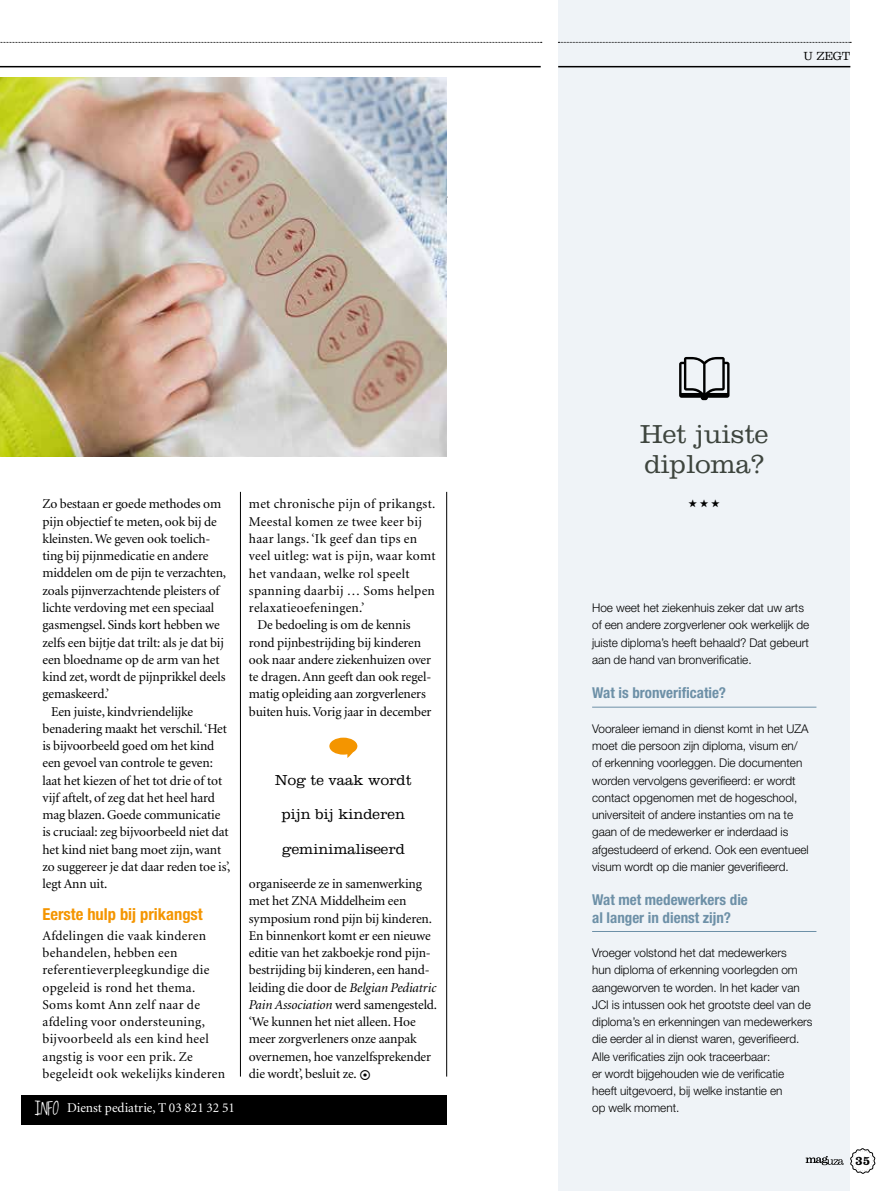
<style>
.page{position:relative;width:893px;height:1191px;background:#fff}
.page>*{position:absolute;margin:0;border:0;box-sizing:border-box;transform-origin:0 0}
.t1{font:300 27px/30px "Clarendon";color:#3e453e}
.t2{font:700 condensed 16.5px "Helvetica Neue LT Std";color:#f49500}
.t3{font:700 condensed 15px/17.2px "Helvetica Neue LT Std";color:#6d90a7}
.t4{font:300 15px "Clarendon";color:#000}
.t5{font:13.5px/17.2px "Minion LT";letter-spacing:-.01em;color:#000}
.t6{font:13.5px/17.2px "Minion LT";letter-spacing:.02em;color:#000}
.t7{font:13.5px "Minion LT";color:#fff}
.t8{font:300 12px/17.2px "Helvetica Neue LT Std";color:#000}
.t9{font:10.5px "Belizio";color:#000}
.t10{font:700 10.5px "Belizio";color:#000}
.s1{font-family:"Overth E Mo On";font-size:22.5px}
.s2{font-style:italic}
</style>
<div class="page">
<div style="left:558px;top:0;width:313px;height:1191px;background:#eff3f7"></div>
<div style="left:850px;top:0;width:43px;height:1191px;background:#fff"></div>
<svg style="left:850px;top:1148px;width:25px;height:25px"></svg>
<svg style="left:806px;top:1156px;width:38px;height:9px"></svg>
<hr style="left:240px;top:492px;width:1px;height:584px;background:#000">
<svg style="left:0;top:42px;width:542px;height:1px"></svg>
<hr style="left:0;top:66px;width:541px;height:1px;background:#000">
<svg style="left:558px;top:42px;width:293px;height:1px"></svg>
<hr style="left:558px;top:66px;width:292px;height:1px;background:#000">
<svg style="left:679px;top:357px;width:50px;height:43px"></svg>
<hr style="left:592px;top:707px;width:224px;height:1px;background:#6d90a7">
<hr style="left:592px;top:931px;width:224px;height:1px;background:#6d90a7">
<div style="left:21px;top:1095px;width:425px;height:30px;background:#000"></div>
<svg style="left:329px;top:737px;width:28px;height:21px"></svg>
<img style="left:0;top:77px;width:446px;height:380px">
<hr style="left:446px;top:492px;width:1px;height:584px;background:#000">
<p class="t5" style="left:43px;top:496px;width:180px">Zo bestaan er goede methodes om</p>
<p class="t5" style="left:43px;top:513px;width:176px">pijn objectief te meten, ook bij de</p>
<p class="t5" style="left:43px;top:530px;width:169px">kleinsten. We geven ook toelich-</p>
<p class="t5" style="left:43px;top:548px;width:167px">ting bij pijnmedicatie en andere</p>
<p class="t5" style="left:43px;top:565px;width:185px">middelen om de pijn te verzachten,</p>
<p class="t5" style="left:43px;top:582px;width:179px">zoals pijnverzachtende pleisters of</p>
<p class="t5" style="left:43px;top:599px;width:173px">lichte verdoving met een speciaal</p>
<p class="t5" style="left:43px;top:617px;width:179px">gasmengsel. Sinds kort hebben we</p>
<p class="t5" style="left:43px;top:634px;width:183px">zelfs een bijtje dat trilt: als je dat bij</p>
<p class="t5" style="left:43px;top:651px;width:179px">een bloedname op de arm van het</p>
<p class="t5" style="left:43px;top:668px;width:185px">kind zet, wordt de pijnprikkel deels</p>
<p class="t5" style="left:43px;top:686px;width:68px">gemaskeerd.’</p>
<p class="t5" style="left:51px;top:703px;width:144px">Een juiste, kindvriendelijke</p>
<p class="t5" style="left:43px;top:720px;width:186px">benadering maakt het verschil. ‘Het</p>
<p class="t5" style="left:43px;top:737px;width:173px">is bijvoorbeeld goed om het kind</p>
<p class="t5" style="left:43px;top:755px;width:172px">een gevoel van controle te geven:</p>
<p class="t5" style="left:43px;top:772px;width:181px">laat het kiezen of het tot drie of tot</p>
<p class="t5" style="left:43px;top:789px;width:174px">vijf aftelt, of zeg dat het heel hard</p>
<p class="t5" style="left:43px;top:806px;width:179px">mag blazen. Goede communicatie</p>
<p class="t5" style="left:43px;top:824px;width:188px">is cruciaal: zeg bijvoorbeeld niet dat</p>
<p class="t5" style="left:43px;top:841px;width:180px">het kind niet bang moet zijn, want</p>
<p class="t5" style="left:43px;top:858px;width:190px">zo suggereer je dat daar reden toe is’,</p>
<p class="t5" style="left:43px;top:875px;width:66px">legt Ann uit.</p>
<p class="t2" style="left:43px;top:904px;width:162px">Eerste hulp bij prikangst</p>
<p class="t6" style="left:43px;top:927px;width:184px">Afdelingen die vaak kinderen behandelen, hebben een referentieverpleegkundige die opgeleid is rond het thema.<br>Soms komt Ann zelf naar de afdeling voor ondersteuning, bijvoorbeeld als een kind heel angstig is voor een prik. Ze begeleidt ook wekelijks kinderen</p>
<p class="t7" style="left:35px;top:1101px;width:202px"><span class="s1">INFO</span> Dienst pediatrie, T 03 821 32 51</p>
<p class="t6" style="left:249px;top:496px;width:188px">met chronische pijn of prikangst.</p>
<p class="t6" style="left:249px;top:513px;width:174px">Meestal komen ze twee keer bij</p>
<p class="t6" style="left:249px;top:530px;width:170px">haar langs. ‘Ik geef dan tips en</p>
<p class="t6" style="left:249px;top:548px;width:188px">veel uitleg: wat is pijn, waar komt</p>
<p class="t6" style="left:249px;top:565px;width:162px">het vandaan, welke rol speelt</p>
<p class="t6" style="left:249px;top:582px;width:187px">spanning daarbij … Soms helpen</p>
<p class="t6" style="left:249px;top:599px;width:117px">relaxatieoefeningen.’</p>
<p class="t5" style="left:257px;top:617px;width:155px">De bedoeling is om de kennis</p>
<p class="t5" style="left:249px;top:634px;width:174px">rond pijnbestrijding bij kinderen</p>
<p class="t5" style="left:249px;top:651px;width:184px">ook naar andere ziekenhuizen over</p>
<p class="t5" style="left:249px;top:668px;width:184px">te dragen. Ann geeft dan ook regel-</p>
<p class="t5" style="left:249px;top:686px;width:178px">matig opleiding aan zorgverleners</p>
<p class="t5" style="left:249px;top:703px;width:184px">buiten huis. Vorig jaar in december</p>
<p class="t4" style="left:275px;top:771px;width:138px">Nog te vaak wordt</p>
<p class="t4" style="left:282px;top:805px;width:125px">pijn bij kinderen</p>
<p class="t4" style="left:282px;top:840px;width:125px">geminimaliseerd</p>
<p class="t5" style="left:249px;top:875px;width:190px">organiseerde ze in samenwerking met het ZNA Middelheim een symposium rond pijn bij kinderen.<br>En binnenkort komt er een nieuwe editie van het zakboekje rond pijn&shy;bestrijding bij kinderen, een hand&shy;leiding die door de <span class="s2">Belgian Pediatric<br>Pain Association</span> werd samengesteld. ‘We kunnen het niet alleen. Hoe meer zorgverleners onze aanpak overnemen, hoe vanzelfsprekender die wordt’, besluit ze.</p>
<p class="t9" style="left:803px;top:49px;width:49px">U ZEGT</p>
<h1 class="t1" style="left:640px;top:419px;width:130px">Het juiste diploma?</h1>
<p class="t8" style="left:592px;top:599px;width:219px">Hoe weet het ziekenhuis zeker dat uw arts of een andere zorgverlener ook werkelijk de juiste diploma’s heeft behaald? Dat gebeurt aan de hand van bronverificatie.</p>
<p class="t3" style="left:592px;top:684px;width:136px">Wat is bronverificatie?</p>
<p class="t8" style="left:592px;top:719px;width:218px">Vooraleer iemand in dienst komt in het UZA moet die persoon zijn diploma, visum en/ of erkenning voorleggen. Die documenten worden vervolgens geverifieerd: er wordt contact opgenomen met de hogeschool, universiteit of andere instanties om na te gaan of de medewerker er inderdaad is afgestudeerd of erkend. Ook een eventueel visum wordt op die manier geverifieerd.</p>
<p class="t3" style="left:592px;top:891px;width:157px">Wat met medewerkers die al langer in dienst zijn?</p>
<p class="t8" style="left:592px;top:944px;width:222px">Vroeger volstond het dat medewerkers<br>hun diploma of erkenning voorlegden om aangeworven te worden. In het kader van JCI is intussen ook het grootste deel van de diploma’s en erkenningen van medewerkers die eerder al in dienst waren, geverifieerd.<br>Alle verificaties zijn ook traceerbaar:<br>er wordt bijgehouden wie de verificatie<br>heeft uitgevoerd, bij welke instantie en<br>op welk moment.</p>
<p class="t10" style="left:856px;top:1153px;width:16px">35</p>
</div>
